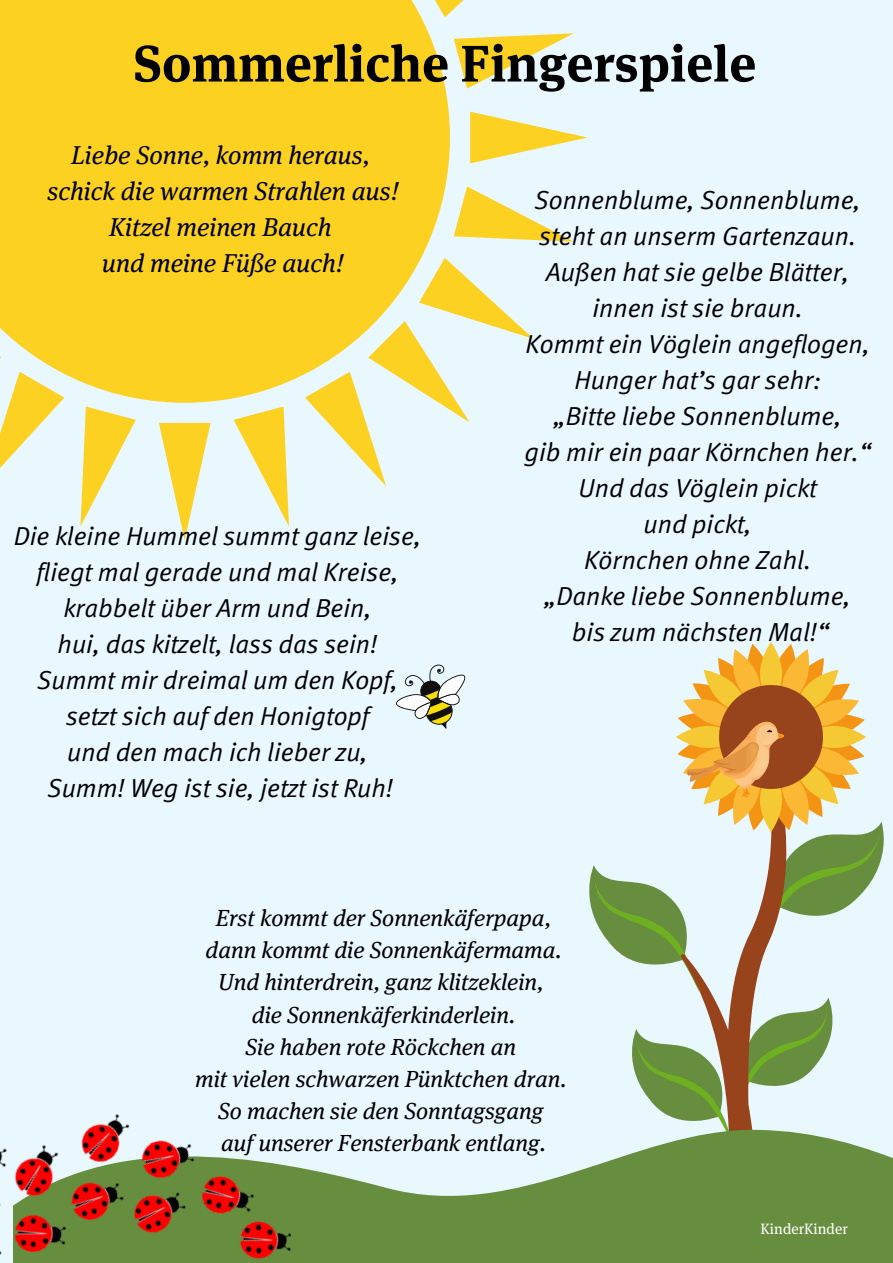
<style>
.page{position:relative;width:893px;height:1263px;background:#e9f7ff}
.page>*{position:absolute;margin:0;border:0;box-sizing:border-box;transform-origin:0 0}
.t1{font:700 51.22px "DGUV Meta Serif";color:#000}
.t2{font:italic 26.03px "DGUV Meta";color:#000}
.t3{font:italic 25.95px "DGUV Meta";color:#000}
.t4{font:italic 25.8px "DGUV Meta Serif";color:#000}
.t5{font:italic 23.25px "DGUV Meta Serif";color:#000}
.t6{font:15px "DGUV Meta Serif";color:#fff}
</style>
<div class="page">
<svg style="left:297px;top:1147px;width:596px;height:116px;fill:#668e3e"></svg>
<svg style="left:0;top:403px;width:60px;height:65px"></svg>
<svg style="left:80px;top:406px;width:56px;height:120px"></svg>
<svg style="left:159px;top:423px;width:51px;height:117px"></svg>
<svg style="left:234px;top:406px;width:55px;height:120px"></svg>
<svg style="left:310px;top:262px;width:223px;height:224px"></svg>
<svg style="left:454px;top:186px;width:120px;height:56px"></svg>
<svg style="left:470px;top:112px;width:117px;height:51px"></svg>
<svg style="left:454px;top:33px;width:120px;height:56px"></svg>
<svg style="left:450px;top:0;width:14px;height:13px"></svg>
<svg style="left:0;top:0;width:450px;height:403px;background:#fad330"></svg>
<svg style="left:396px;top:664px;width:70px;height:65px"></svg>
<img style="left:0;top:1114px;width:297px;height:149px">
<svg style="left:589px;top:642px;width:295px;height:505px"></svg>
<p class="t1" style="left:134px;top:21px;width:624px">Sommerliche Fingerspiele</p>
<p class="t4" style="left:71px;top:134px;width:300px">Liebe Sonne, komm heraus,</p>
<p class="t4" style="left:47px;top:170px;width:353px">schick die warmen Strahlen aus!</p>
<p class="t4" style="left:109px;top:206px;width:224px">Kitzel meinen Bauch</p>
<p class="t4" style="left:102px;top:242px;width:243px">und meine Füße auch!</p>
<p class="t3" style="left:14px;top:526px;width:409px">Die kleine Hummel summt ganz leise,</p>
<p class="t3" style="left:36px;top:562px;width:364px">fliegt mal gerade und mal Kreise,</p>
<p class="t3" style="left:63px;top:598px;width:310px">krabbelt über Arm und Bein,</p>
<p class="t3" style="left:58px;top:634px;width:321px">hui, das kitzelt, lass das sein!</p>
<p class="t3" style="left:37px;top:670px;width:362px">Summt mir dreimal um den Kopf,</p>
<p class="t3" style="left:66px;top:706px;width:304px">setzt sich auf den Honigtopf</p>
<p class="t3" style="left:67px;top:742px;width:302px">und den mach ich lieber zu,</p>
<p class="t3" style="left:47px;top:778px;width:347px">Summ! Weg ist sie, jetzt ist Ruh!</p>
<p class="t2" style="left:534px;top:190px;width:328px">Sonnenblume, Sonnenblume,</p>
<p class="t2" style="left:539px;top:226px;width:318px">steht an unserm Gartenzaun.</p>
<p class="t2" style="left:546px;top:262px;width:305px">Außen hat sie gelbe Blätter,</p>
<p class="t2" style="left:592px;top:298px;width:212px">innen ist sie braun.</p>
<p class="t2" style="left:525px;top:334px;width:346px">Kommt ein Vöglein angeflogen,</p>
<p class="t2" style="left:574px;top:370px;width:248px">Hunger hat’s gar sehr:</p>
<p class="t2" style="left:554px;top:406px;width:289px">„Bitte liebe Sonnenblume,</p>
<p class="t2" style="left:524px;top:442px;width:348px">gib mir ein paar Körnchen her.“</p>
<p class="t2" style="left:578px;top:478px;width:240px">Und das Vöglein pickt</p>
<p class="t2" style="left:643px;top:514px;width:110px">und pickt,</p>
<p class="t2" style="left:584px;top:550px;width:228px">Körnchen ohne Zahl.</p>
<p class="t2" style="left:544px;top:586px;width:308px">„Danke liebe Sonnenblume,</p>
<p class="t2" style="left:572px;top:622px;width:259px">bis zum nächsten Mal!“</p>
<p class="t5" style="left:216px;top:899px;width:336px">Erst kommt der Sonnenkäferpapa,</p>
<p class="t5" style="left:205px;top:931px;width:357px">dann kommt die Sonnenkäfermama.</p>
<p class="t5" style="left:218px;top:963px;width:326px">Und hinterdrein, ganz klitzeklein,</p>
<p class="t5" style="left:252px;top:995px;width:264px">die Sonnenkäferkinderlein.</p>
<p class="t5" style="left:245px;top:1027px;width:272px">Sie haben rote Röckchen an</p>
<p class="t5" style="left:195px;top:1059px;width:372px">mit vielen schwarzen Pünktchen dran.</p>
<p class="t5" style="left:218px;top:1091px;width:326px">So machen sie den Sonntagsgang</p>
<p class="t5" style="left:221px;top:1123px;width:326px">auf unserer Fensterbank entlang.</p>
<p class="t6" style="left:760px;top:1216px;width:89px">KinderKinder</p>
</div>
